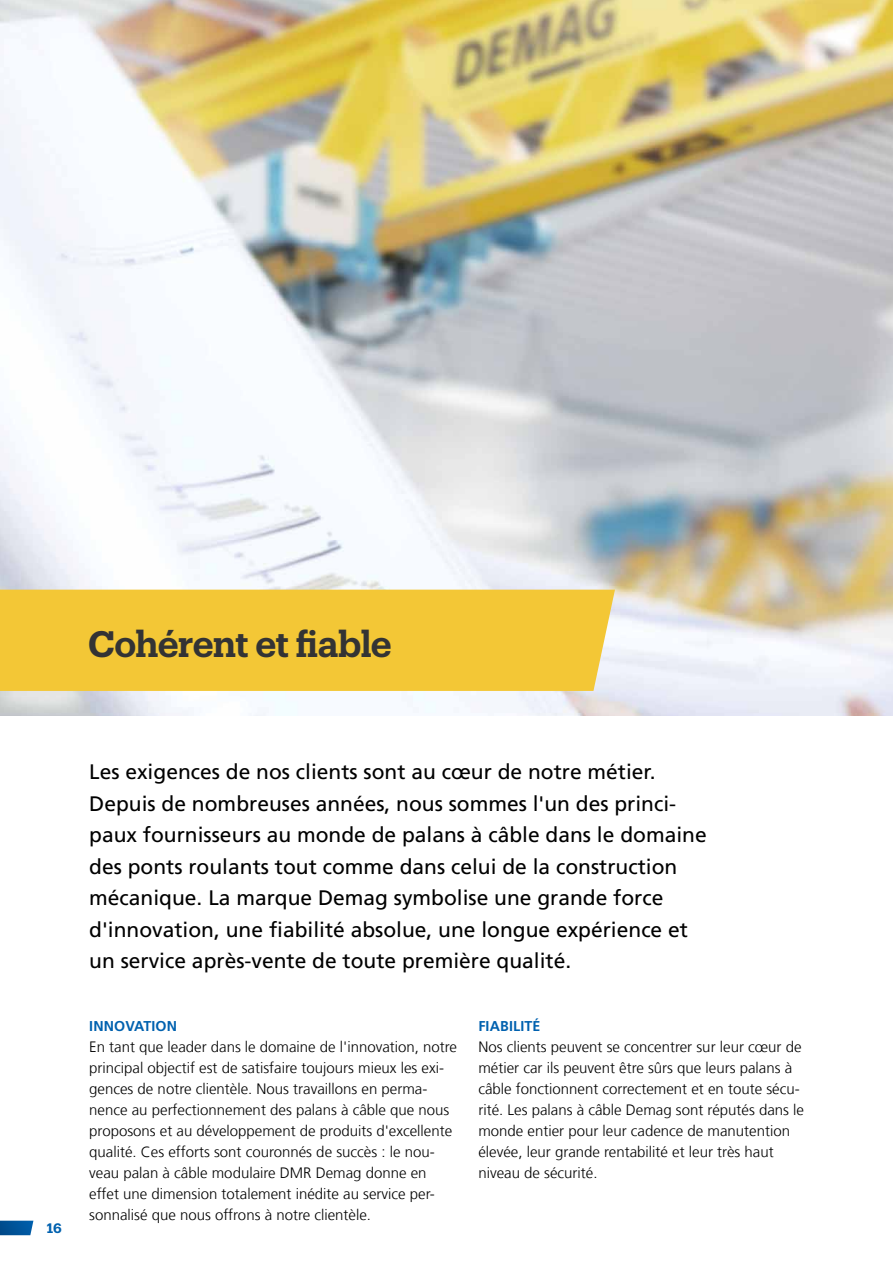
<style>
.page{position:relative;width:893px;height:1263px;background:#fff}
.page>*{position:absolute;margin:0;border:0;box-sizing:border-box;transform-origin:0 0}
.t1{font:600 36px "Produkt";letter-spacing:-.02em;color:#333334}
.t2{font:21px/31.5px "Frutiger LT Com";color:#000}
.t3{font:300 15px/21px "Frutiger LT Com";color:#000}
.t4{font:700 14.25px "Frutiger LT Com";letter-spacing:.01em;color:#0061af}
.t5{font:600 13.5px "Produkt";color:#0061af}
</style>
<div class="page">
<img style="left:0;top:0;width:893px;height:716px">
<div style="left:0;top:590px;width:615px;height:101px;background:#f3c736"></div>
<svg style="left:0;top:1221px;width:33px;height:14px"></svg>
<h1 class="t1" style="left:88px;top:619px;width:305px">Cohérent et fiable</h1>
<p class="t5" style="left:47px;top:1218px;width:17px">16</p>
<p class="t2" style="left:89px;top:756px;width:619px">Les exigences de nos clients sont au cœur de notre métier.<br>Depuis de nombreuses années, nous sommes l'un des princi&shy;paux fournisseurs au monde de palans à câble dans le domaine des ponts roulants tout comme dans celui de la construction mécanique. La marque Demag symbolise une grande force d'innovation, une fiabilité absolue, une longue expérience et un service après-vente de toute première qualité.</p>
<p class="t4" style="left:89px;top:1017px;width:89px">INNOVATION</p>
<p class="t3" style="left:89px;top:1036px;width:369px">En tant que leader dans le domaine de l'innovation, notre principal objectif est de satisfaire toujours mieux les exi&shy;gences de notre clientèle. Nous travaillons en perma&shy;nence au perfectionnement des palans à câble que nous proposons et au développement de produits d'excellente qualité. Ces efforts sont couronnés de succès : le nou&shy;veau palan à câble modulaire DMR Demag donne en effet une dimension totalement inédite au service per&shy;sonnalisé que nous offrons à notre clientèle.</p>
<p class="t4" style="left:478px;top:1017px;width:64px">FIABILITÉ</p>
<p class="t3" style="left:478px;top:1036px;width:327px">Nos clients peuvent se concentrer sur leur cœur de métier car ils peuvent être sûrs que leurs palans à câble fonctionnent correctement et en toute sécu&shy;rité. Les palans à câble Demag sont réputés dans le monde entier pour leur cadence de manutention élevée, leur grande rentabilité et leur très haut niveau de sécurité.</p>
</div>
